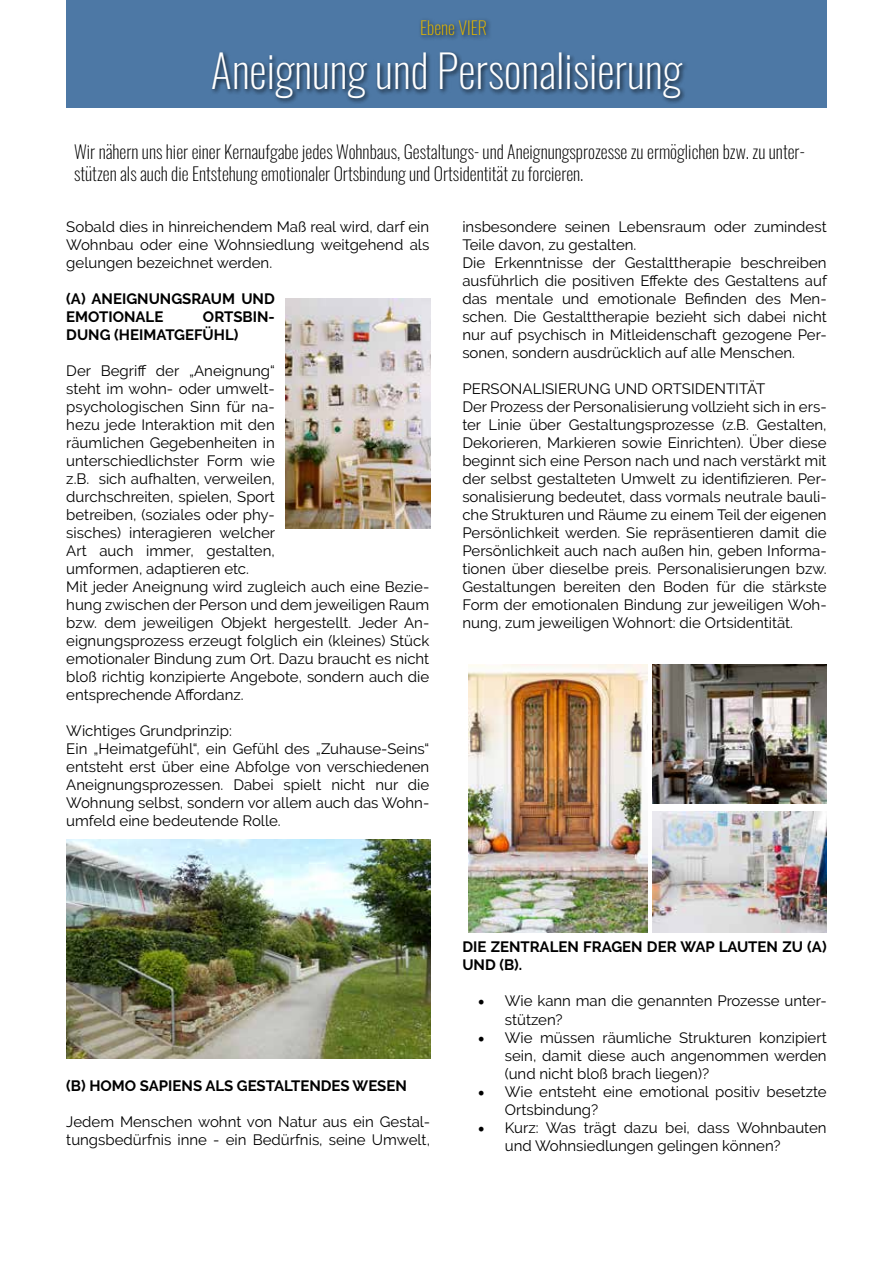
<style>
.page{position:relative;width:893px;height:1263px;background:#fff}
.page>*{position:absolute;margin:0;border:0;box-sizing:border-box;transform-origin:0 0}
.t1{font:200 45px "Oswald";color:#fff}
.t2{font:200 18px/21.6px "Oswald";color:#000}
.t3{font:200 18px "Oswald";color:#e0b400}
.t4{font:15px/18px "Raleway";color:#000}
.t5{font:700 15px/18px "Raleway";color:#000}
.s1{font-family:"Minion Pro";font-size:18px}
</style>
<div class="page">
<img style="left:653px;top:664px;width:174px;height:139px">
<img style="left:66px;top:840px;width:364px;height:219px">
<img style="left:653px;top:812px;width:174px;height:120px">
<img style="left:469px;top:664px;width:178px;height:268px">
<img style="left:285px;top:299px;width:145px;height:230px">
<div style="left:66px;top:0;width:761px;height:108px;background:#4d78a5"></div>
<div style="left:210px;top:50px;width:478px;height:55px;background:#000;opacity:.75"></div>
<div style="left:418px;top:17px;width:74px;height:24px;background:#000;opacity:.75"></div>
<p class="t3" style="left:420px;top:12px;width:68px">Ebene VIER</p>
<h1 class="t1" style="left:211px;top:31px;width:472px">Aneignung und Personalisierung</h1>
<p class="t2" style="left:74px;top:139px;width:732px">Wir nähern uns hier einer Kernaufgabe jedes Wohnbaus, Gestaltungs- und Aneignungsprozesse zu ermöglichen bzw. zu unter&shy;stützen als auch die Entstehung emotionaler Ortsbindung und Ortsidentität zu forcieren.</p>
<p class="t4" style="left:66px;top:218px;width:364px;text-align:justify">Sobald dies in hinreichendem Maß real wird, darf ein Wohnbau oder eine Wohnsiedlung weitgehend als gelungen bezeichnet werden.</p>
<p class="t5" style="left:66px;top:290px;width:210px">(A) ANEIGNUNGSRAUM UND<br>EMOTIONALE</p>
<p class="t5" style="left:66px;top:308px;width:210px;text-indent:137px">ORTSBIN-<br>DUNG (HEIMATGEFÜHL)</p>
<p class="t4" style="left:66px;top:362px;width:365px">Der Begriff der „Aneignung“<br>steht im wohn- oder umwelt-<br>psychologischen Sinn für na-<br>hezu jede Interaktion mit den<br>räumlichen Gegebenheiten in<br>unterschiedlichster Form wie<br>z.B. sich aufhalten, verweilen,<br>durchschreiten, spielen, Sport<br>betreiben, (soziales oder phy-<br>sisches) interagieren welcher<br>Art auch immer, gestalten,<br>umformen, adaptieren etc.<br>Mit jeder Aneignung wird zugleich auch eine Bezie&shy;hung zwischen der Person und dem jeweiligen Raum bzw. dem jeweiligen Objekt hergestellt. Jeder An&shy;eignungsprozess erzeugt folglich ein (kleines) Stück emotionaler Bindung zum Ort. Dazu braucht es nicht bloß richtig konzipierte Angebote, sondern auch die entsprechende Affordanz.</p>
<p class="t4" style="left:66px;top:722px;width:365px">Wichtiges Grundprinzip:<br>Ein „Heimatgefühl“, ein Gefühl des „Zuhause-Seins“ entsteht erst über eine Abfolge von verschiedenen Aneignungsprozessen. Dabei spielt nicht nur die Wohnung selbst, sondern vor allem auch das Wohn&shy;umfeld eine bedeutende Rolle.</p>
<p class="t4" style="left:462px;top:218px;width:366px">insbesondere seinen Lebensraum oder zumindest Teile davon, zu gestalten.<br>Die Erkenntnisse der Gestalttherapie beschreiben ausführlich die positiven Effekte des Gestaltens auf das mentale und emotionale Befinden des Men&shy;schen. Die Gestalttherapie bezieht sich dabei nicht nur auf psychisch in Mitleidenschaft gezogene Per&shy;sonen, sondern ausdrücklich auf alle Menschen.</p>
<p class="t4" style="left:462px;top:380px;width:366px">PERSONALISIERUNG UND ORTSIDENTITÄT<br>Der Prozess der Personalisierung vollzieht sich in ers&shy;ter Linie über Gestaltungsprozesse (z.B. Gestalten, Dekorieren, Markieren sowie Einrichten). Über diese beginnt sich eine Person nach und nach verstärkt mit der selbst gestalteten Umwelt zu identifizieren. Per&shy;sonalisierung bedeutet, dass vormals neutrale bauli&shy;che Strukturen und Räume zu einem Teil der eigenen Persönlichkeit werden. Sie repräsentieren damit die Persönlichkeit auch nach außen hin, geben Informa&shy;tionen über dieselbe preis. Personalisierungen bzw.<br>Gestaltungen bereiten den Boden für die stärkste Form der emotionalen Bindung zur jeweiligen Woh&shy;nung, zum jeweiligen Wohnort: die Ortsidentität.</p>
<p class="t5" style="left:66px;top:1077px;width:342px">(B) HOMO SAPIENS ALS GESTALTENDES WESEN</p>
<p class="t4" style="left:66px;top:1113px;width:365px">Jedem Menschen wohnt von Natur aus ein Gestal&shy;tungsbedürfnis inne - ein Bedürfnis, seine Umwelt,</p>
<p class="t5" style="left:462px;top:938px;width:366px">DIE ZENTRALEN FRAGEN DER WAP LAUTEN ZU (A)<br>UND (B).</p>
<p class="t4" style="left:505px;top:992px;width:323px;text-indent:-27px"><span class="s1">•</span> Wie kann man die genannten Prozesse unter&shy;stützen?</p>
<p class="t4" style="left:505px;top:1028px;width:323px;text-align:justify;text-indent:-27px"><span class="s1">•</span> Wie müssen räumliche Strukturen konzipiert sein, damit diese auch angenommen werden (und nicht bloß brach liegen)?</p>
<p class="t4" style="left:505px;top:1082px;width:323px;text-indent:-27px"><span class="s1">•</span> Wie entsteht eine emotional positiv besetzte<br>Ortsbindung?</p>
<p class="t4" style="left:505px;top:1118px;width:323px;text-indent:-27px"><span class="s1">•</span> Kurz: Was trägt dazu bei, dass Wohnbauten und Wohnsiedlungen gelingen können?</p>
</div>
